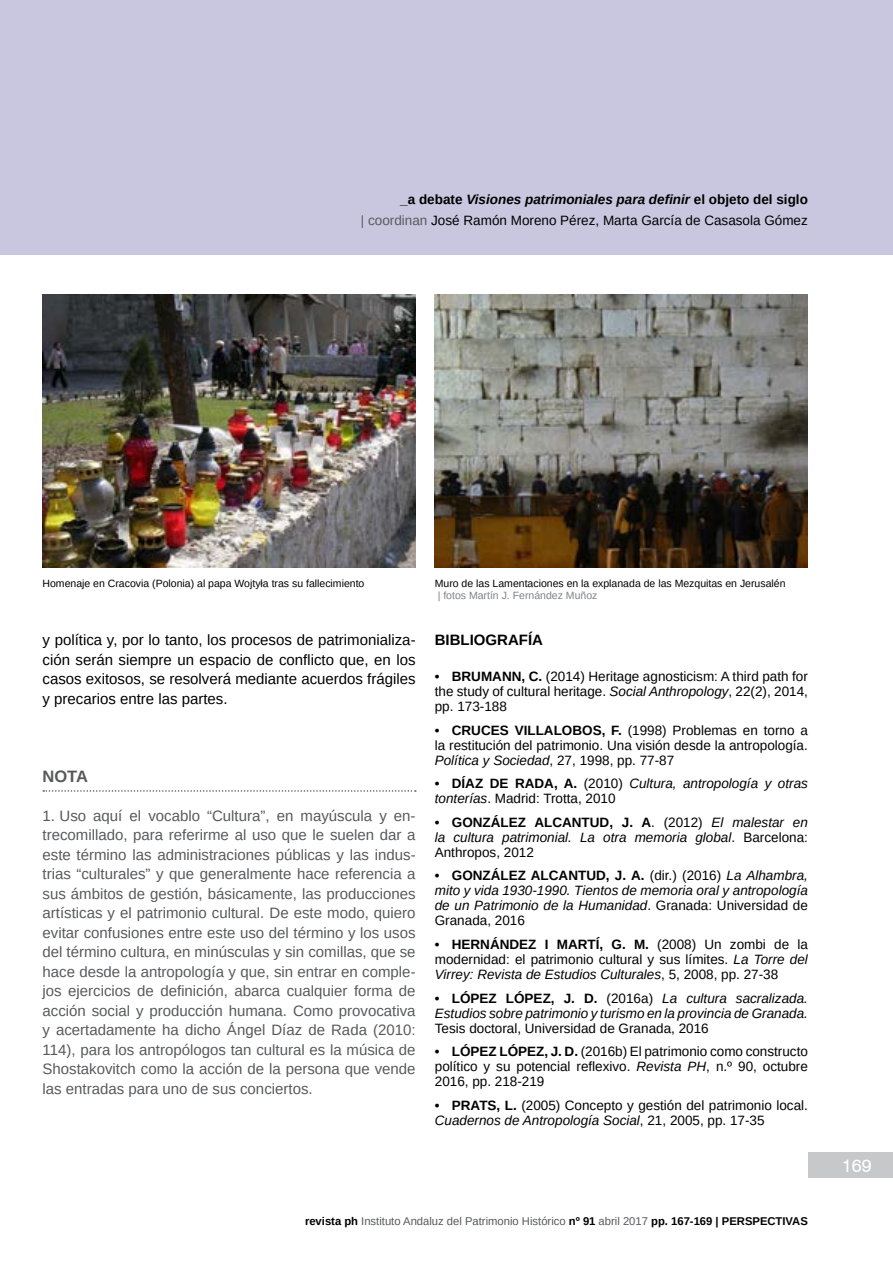
<style>
.page{position:relative;width:893px;height:1263px;background:#fff}
.page>*{position:absolute;margin:0;border:0;box-sizing:border-box;transform-origin:0 0}
.t1{font:18px "Swiss 721 BT";color:#fff}
.t2{font:700 16.5px "Arimo";color:#58595b}
.t3{font:15px/19.5px "Arimo";color:#58595b;text-align:justify}
.t4{font:15px/19.5px "Arimo";color:#000;text-align:justify}
.t5{font:700 15px "Arimo";color:#000}
.t6{font:13.5px/15px "Arimo";color:#000;text-align:justify}
.t7{font:italic 13.5px/15px "Arimo";color:#000}
.t8{font:11.25px "Arimo";color:#58595b}
.t9{font:10.5px "Arimo";color:#000}
.t10{font:10.5px "Arimo";color:#808285}
.s1{font-weight:700}
.s2{font-weight:700;font-style:italic}
.s3{color:#58595b}
.s4{font-style:italic}
.s5{font-weight:700;font-style:normal}
.s6{font-style:normal}
.s7{font-weight:700;color:#000}
</style>
<div class="page">
<div style="left:0;top:0;width:893px;height:255px;background:#c8c7df"></div>
<div style="left:808px;top:1152px;width:85px;height:26px;background:#c7c8ca"></div>
<svg style="left:43px;top:790px;width:373px;height:2px"></svg>
<img style="left:43px;top:294px;width:373px;height:273px">
<img style="left:435px;top:294px;width:373px;height:273px">
<p class="t6" style="left:361px;top:189px;width:448px;line-height:21px;text-align:right"><span class="s1">_a debate</span> <span class="s2">Visiones patrimoniales para definir</span> <span class="s1">el objeto del siglo<br></span><span class="s3">| coordinan</span> José Ramón Moreno Pérez, Marta García de Casasola Gómez</p>
<p class="t9" style="left:43px;top:576px;width:323px">Homenaje en Cracovia (Polonia) al papa Wojtyła tras su fallecimiento</p>
<p class="t9" style="left:435px;top:576px;width:352px">Muro de las Lamentaciones en la explanada de las Mezquitas en Jerusalén</p>
<p class="t10" style="left:438px;top:589px;width:161px">| fotos Martín J. Fernández Muñoz</p>
<p class="t4" style="left:43px;top:630px;width:375px">y política y, por lo tanto, los procesos de patrimonializa&shy;ción serán siempre un espacio de conflicto que, en los casos exitosos, se resolverá mediante acuerdos frágiles y precarios entre las partes.</p>
<p class="t2" style="left:43px;top:765px;width:47px">NOTA</p>
<p class="t3" style="left:43px;top:806px;width:375px">1. Uso aquí el vocablo “Cultura”, en mayúscula y en&shy;trecomillado, para referirme al uso que le suelen dar a este término las administraciones públicas y las indus&shy;trias “culturales” y que generalmente hace referencia a sus ámbitos de gestión, básicamente, las producciones artísticas y el patrimonio cultural. De este modo, quiero evitar confusiones entre este uso del término y los usos del término cultura, en minúsculas y sin comillas, que se hace desde la antropología y que, sin entrar en comple&shy;jos ejercicios de definición, abarca cualquier forma de acción social y producción humana. Como provocativa y acertadamente ha dicho Ángel Díaz de Rada (2010:<br>114), para los antropólogos tan cultural es la música de Shostakovitch como la acción de la persona que vende las entradas para uno de sus conciertos.</p>
<p class="t5" style="left:435px;top:630px;width:110px">BIBLIOGRAFÍA</p>
<p class="t6" style="left:435px;top:669px;width:375px"><span class="s1">• BRUMANN, C.</span> (2014) Heritage agnosticism: A third path for the study of cultural heritage. <span class="s4">Social Anthropology</span>, 22(2), 2014, pp. 173-188</p>
<p class="t6" style="left:435px;top:723px;width:375px"><span class="s1">• CRUCES VILLALOBOS, F.</span> (1998) Problemas en torno a la restitución del patrimonio. Una visión desde la antropología.<br><span class="s4">Política y Sociedad</span>, 27, 1998, pp. 77-87</p>
<p class="t7" style="left:435px;top:776px;width:375px"><span class="s5">• DÍAZ DE RADA, A.</span> <span class="s6">(2010)</span> Cultura, antropología y otras tonterías<span class="s6">. Madrid: Trotta, 2010</span></p>
<p class="t7" style="left:435px;top:815px;width:375px;text-align:justify"><span class="s5">• GONZÁLEZ ALCANTUD, J. A</span><span class="s6">. (2012)</span> El malestar en la cultura patrimonial. La otra memoria global<span class="s6">. Barcelona:<br>Anthropos, 2012</span></p>
<p class="t7" style="left:435px;top:868px;width:375px;text-align:justify"><span class="s5">• GONZÁLEZ ALCANTUD, J. A.</span> <span class="s6">(dir.) (2016)</span> La Alhambra, mito y vida 1930-1990. Tientos de memoria oral y antropología de un Patrimonio de la Humanidad<span class="s6">. Granada: Universidad de Granada, 2016</span></p>
<p class="t6" style="left:435px;top:937px;width:375px"><span class="s1">• HERNÁNDEZ I MARTÍ, G. M.</span> (2008) Un zombi de la modernidad: el patrimonio cultural y sus límites. <span class="s4">La Torre del Virrey: Revista de Estudios Culturales</span>, 5, 2008, pp. 27-38</p>
<p class="t7" style="left:435px;top:990px;width:375px"><span class="s5">• LÓPEZ LÓPEZ, J. D.</span> <span class="s6">(2016a)</span> La cultura sacralizada.<br>Estudios sobre patrimonio y turismo en la provincia de Granada.</p>
<p class="t6" style="left:435px;top:1020px;width:275px">Tesis doctoral, Universidad de Granada, 2016</p>
<p class="t6" style="left:435px;top:1044px;width:375px"><span class="s1">• LÓPEZ LÓPEZ, J. D.</span> (2016b) El patrimonio como constructo político y su potencial reflexivo. <span class="s4">Revista PH</span>, n.º 90, octubre 2016, pp. 218-219</p>
<p class="t6" style="left:435px;top:1097px;width:375px"><span class="s1">• PRATS, L.</span> (2005) Concepto y gestión del patrimonio local.<br><span class="s4">Cuadernos de Antropología Social</span>, 21, 2005, pp. 17-35</p>
<p class="t8" style="left:305px;top:1213px;width:504px"><span class="s7">revista ph</span> Instituto Andaluz del Patrimonio Histórico <span class="s7">nº 91</span> abril 2017 <span class="s7">pp. 167-169 | PERSPECTIVAS</span></p>
<h1 class="t1" style="left:842px;top:1154px;width:31px">169</h1>
</div>
